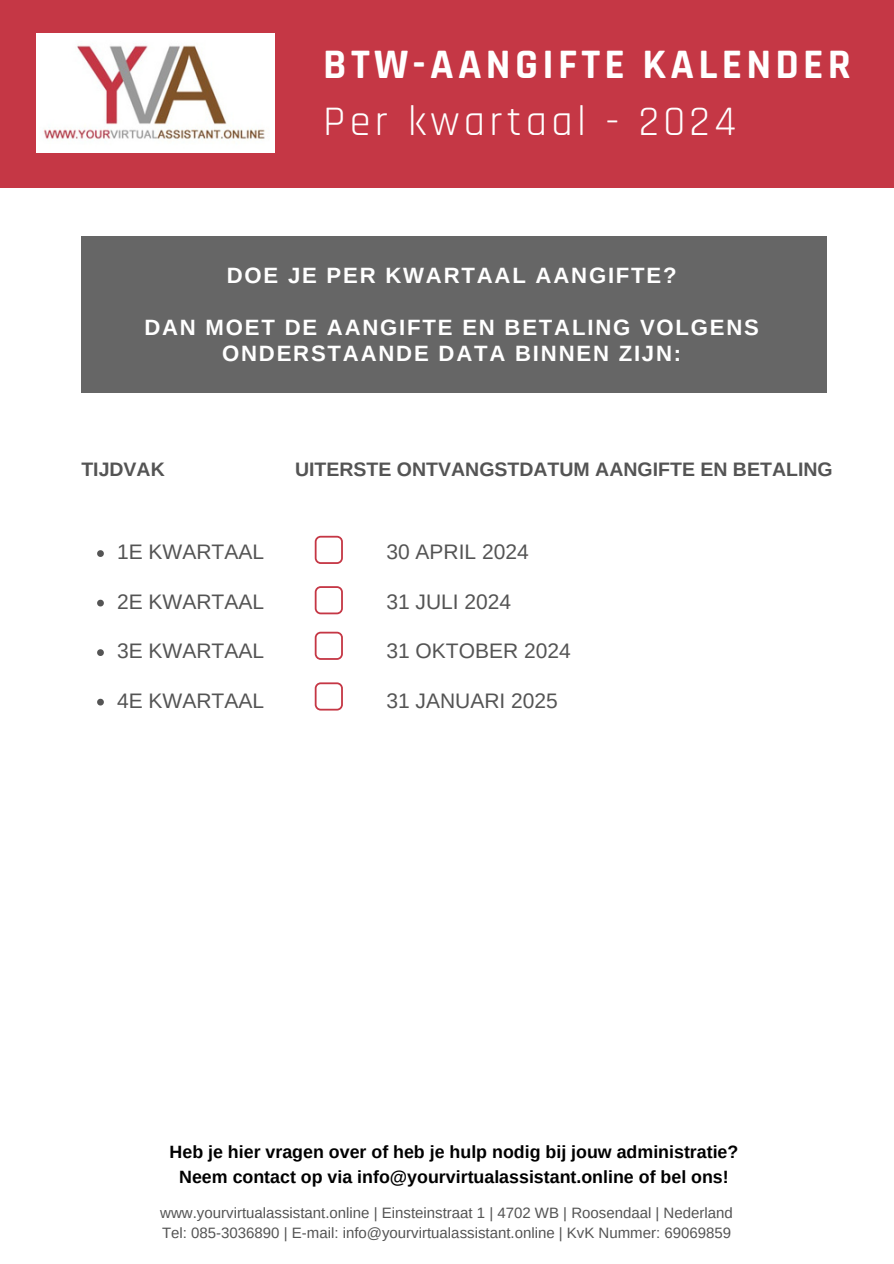
<style>
.page{position:relative;width:894px;height:1264px;background:#fff}
.page>*{position:absolute;margin:0;border:0;box-sizing:border-box;transform-origin:0 0}
.t1{font:700 42.45px "Rajdhani";letter-spacing:.1em;color:#fff}
.t2{font:42.45px "Rajdhani";letter-spacing:.1em;color:#fff}
.t3{font:700 22.2px/25.8px "Arimo";letter-spacing:.08em;color:#fff;text-align:center}
.t4{font:21px "Arimo";color:#545454}
.t5{font:700 19.5px "Arimo";color:#545454}
.t6{font:700 17.85px "Arimo";color:#000}
.t7{font:15px "Arimo";color:#545454}
</style>
<div class="page">
<div style="left:0;top:0;width:893px;height:188px;background:#c53745"></div>
<img style="left:36px;top:33px;width:238px;height:119px">
<div style="left:81px;top:236px;width:745px;height:156px;background:#666"></div>
<svg style="left:97px;top:550px;width:7px;height:7px"></svg>
<svg style="left:97px;top:599px;width:7px;height:7px"></svg>
<svg style="left:97px;top:649px;width:7px;height:7px"></svg>
<svg style="left:97px;top:698px;width:7px;height:7px"></svg>
<svg style="left:314px;top:536px;width:29px;height:28px"></svg>
<svg style="left:314px;top:586px;width:29px;height:28px"></svg>
<svg style="left:314px;top:631px;width:29px;height:29px"></svg>
<svg style="left:314px;top:682px;width:29px;height:28px"></svg>
<p class="t1" style="left:323px;top:38px;width:529px">BTW-AANGIFTE KALENDER</p>
<p class="t2" style="left:323px;top:96px;width:414px">Per kwartaal - 2024</p>
<p class="t3" style="left:227px;top:263px;width:451px">DOE JE PER KWARTAAL AANGIFTE?</p>
<p class="t3" style="left:144px;top:314px;width:616px">DAN MOET DE AANGIFTE EN BETALING VOLGENS<br>ONDERSTAANDE DATA BINNEN ZIJN:</p>
<p class="t5" style="left:81px;top:458px;width:85px">TIJDVAK</p>
<p class="t4" style="left:117px;top:540px;width:148px">1E KWARTAAL</p>
<p class="t4" style="left:117px;top:589px;width:148px">2E KWARTAAL</p>
<p class="t4" style="left:117px;top:639px;width:148px">3E KWARTAAL</p>
<p class="t4" style="left:117px;top:688px;width:148px">4E KWARTAAL</p>
<p class="t5" style="left:295px;top:458px;width:539px">UITERSTE ONTVANGSTDATUM AANGIFTE EN BETALING</p>
<p class="t4" style="left:386px;top:540px;width:144px">30 APRIL 2024</p>
<p class="t4" style="left:386px;top:589px;width:126px">31 JULI 2024</p>
<p class="t4" style="left:386px;top:639px;width:186px">31 OKTOBER 2024</p>
<p class="t4" style="left:386px;top:688px;width:173px">31 JANUARI 2025</p>
<p class="t6" style="left:169px;top:1141px;width:570px">Heb je hier vragen over of heb je hulp nodig bij jouw administratie?</p>
<p class="t6" style="left:179px;top:1166px;width:551px">Neem contact op via info@yourvirtualassistant.online of bel ons!</p>
<p class="t7" style="left:160px;top:1204px;width:574px">www.yourvirtualassistant.online | Einsteinstraat 1 | 4702 WB | Roosendaal | Nederland</p>
<p class="t7" style="left:162px;top:1224px;width:570px">Tel: 085-3036890 | E-mail: info@yourvirtualassistant.online | KvK Nummer: 69069859</p>
</div>
